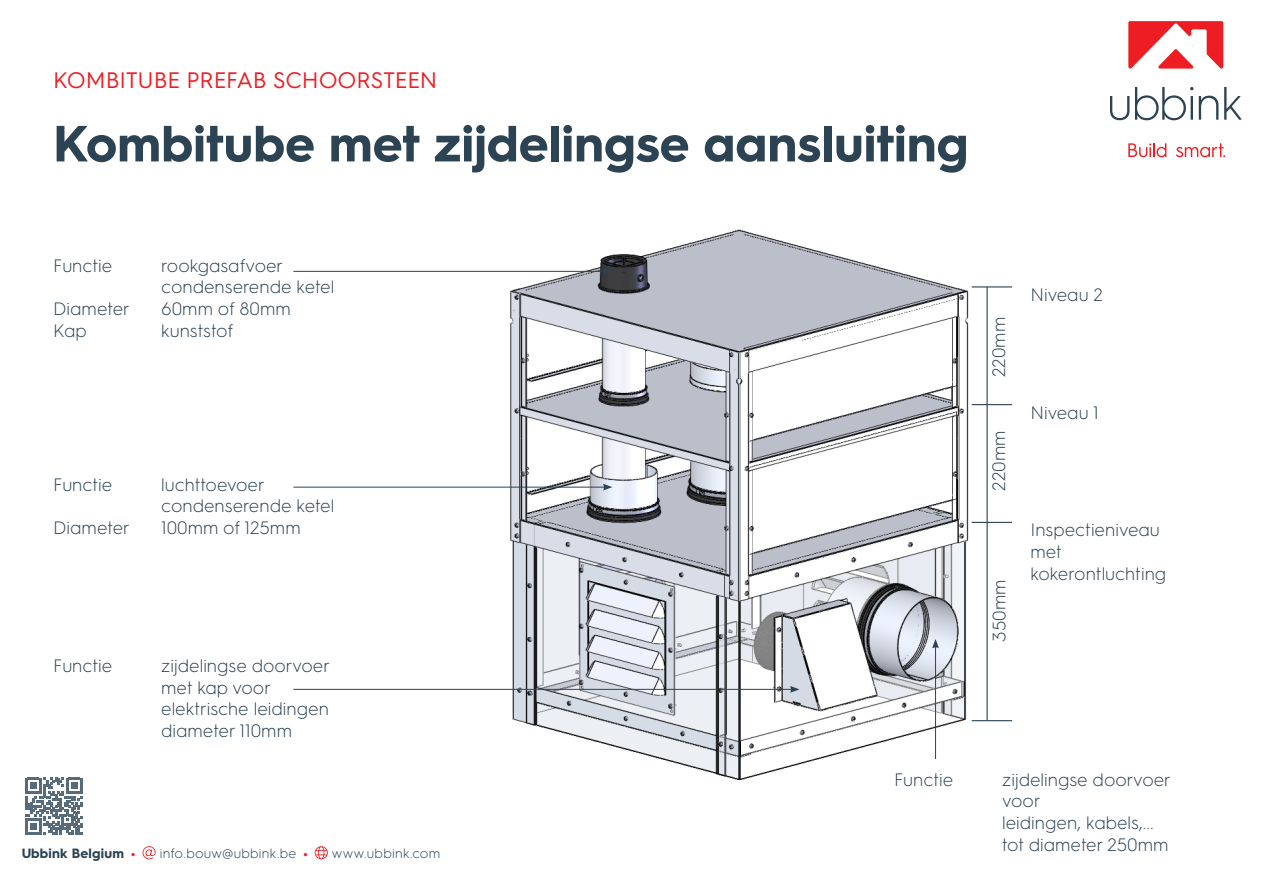
<style>
.page{position:relative;width:1263px;height:893px;background:#fff}
.page>*{position:absolute;margin:0;border:0;box-sizing:border-box;transform-origin:0 0}
.t1{font:700 51px "HGS3";color:#2c4354}
.t2{font:22.5px "HGS3";letter-spacing:-.01em;color:#ee1d23}
.t3{font:300 18px/21.6px "HGS3";color:#2c4354}
.t4{font:300 13.5px "HGS3";letter-spacing:.02em;color:#2c4354}
.t5{font:700 13.5px "HGS3";letter-spacing:.02em;color:#2c4354}
.s1{color:#ee1d23}
.s2{font-weight:700;color:#ee1d23}
</style>
<div class="page">
<img style="left:399px;top:229px;width:614px;height:551px">
<hr style="left:986px;top:287px;width:2px;height:434px;background:#2c4354">
<hr style="left:972px;top:286px;width:40px;height:1px;background:#2c4354">
<hr style="left:972px;top:404px;width:40px;height:1px;background:#2c4354">
<hr style="left:972px;top:522px;width:40px;height:1px;background:#2c4354">
<hr style="left:972px;top:720px;width:40px;height:1px;background:#2c4354">
<svg style="left:143px;top:846px;width:13px;height:13px"></svg>
<svg style="left:315px;top:846px;width:13px;height:13px"></svg>
<svg style="left:1110px;top:96px;width:19px;height:24px"></svg>
<svg style="left:1199px;top:96px;width:19px;height:24px"></svg>
<svg style="left:1224px;top:87px;width:18px;height:33px"></svg>
<svg style="left:1135px;top:87px;width:58px;height:33px"></svg>
<svg style="left:1128px;top:143px;width:38px;height:14px"></svg>
<svg style="left:1176px;top:143px;width:49px;height:14px"></svg>
<svg style="left:1128px;top:21px;width:95px;height:48px"></svg>
<svg style="left:25px;top:778px;width:57px;height:56px"></svg>
<hr style="left:293px;top:271px;width:312px;height:1px;background:#2c4354">
<svg style="left:603px;top:268px;width:9px;height:7px"></svg>
<hr style="left:293px;top:487px;width:312px;height:1px;background:#2c4354">
<svg style="left:603px;top:484px;width:9px;height:7px"></svg>
<hr style="left:293px;top:689px;width:499px;height:1px;background:#2c4354">
<svg style="left:790px;top:686px;width:9px;height:7px"></svg>
<hr style="left:935px;top:646px;width:1px;height:113px;background:#2c4354">
<svg style="left:932px;top:639px;width:7px;height:9px"></svg>
<svg style="left:749px;top:337px;width:53px;height:34px"></svg>
<p class="t2" style="left:53px;top:64px;width:386px">KOMBITUBE PREFAB SCHOORSTEEN</p>
<p class="t1" style="left:53px;top:108px;width:917px">Kombitube met zijdelingse aansluiting</p>
<p class="t3" style="left:53px;top:254px;width:61px">Functie</p>
<p class="t3" style="left:161px;top:254px;width:124px">rookgasafvoer</p>
<p class="t3" style="left:161px;top:275px;width:175px">condenserende ketel</p>
<p class="t3" style="left:53px;top:297px;width:78px">Diameter</p>
<p class="t3" style="left:161px;top:297px;width:131px">60mm of 80mm</p>
<p class="t3" style="left:53px;top:318px;width:35px">Kap</p>
<p class="t3" style="left:161px;top:318px;width:74px">kunststof</p>
<p class="t3" style="left:53px;top:473px;width:61px">Functie</p>
<p class="t3" style="left:161px;top:473px;width:105px">luchttoevoer</p>
<p class="t3" style="left:161px;top:494px;width:175px">condenserende ketel</p>
<p class="t3" style="left:53px;top:516px;width:78px">Diameter</p>
<p class="t3" style="left:161px;top:516px;width:141px">100mm of 125mm</p>
<p class="t3" style="left:53px;top:654px;width:61px">Functie</p>
<p class="t3" style="left:161px;top:654px;width:170px">zijdelingse doorvoer</p>
<p class="t3" style="left:161px;top:675px;width:169px">met kap voor elektrische leidingen diameter 110mm</p>
<p class="t3" style="left:987px;top:377px;width:62px;rotate:-90deg">220mm</p>
<p class="t3" style="left:987px;top:491px;width:62px;rotate:-90deg">220mm</p>
<p class="t3" style="left:987px;top:641px;width:63px;rotate:-90deg">350mm</p>
<p class="t3" style="left:1030px;top:283px;width:74px">Niveau 2</p>
<p class="t3" style="left:1030px;top:400px;width:70px">Niveau 1</p>
<p class="t3" style="left:1030px;top:518px;width:137px">Inspectieniveau met kokerontluchting</p>
<p class="t5" style="left:21px;top:844px;width:116px">Ubbink Belgium <span class="s1">•</span></p>
<p class="t4" style="left:160px;top:844px;width:150px">info.bouw@ubbink.be <span class="s2">•</span></p>
<p class="t4" style="left:332px;top:844px;width:110px">www.ubbink.com</p>
<p class="t3" style="left:894px;top:768px;width:61px">Functie</p>
<p class="t3" style="left:1002px;top:768px;width:170px">zijdelingse doorvoer</p>
<p class="t3" style="left:1002px;top:789px;width:168px">voor<br>leidingen, kabels,... tot diameter 250mm</p>
</div>
